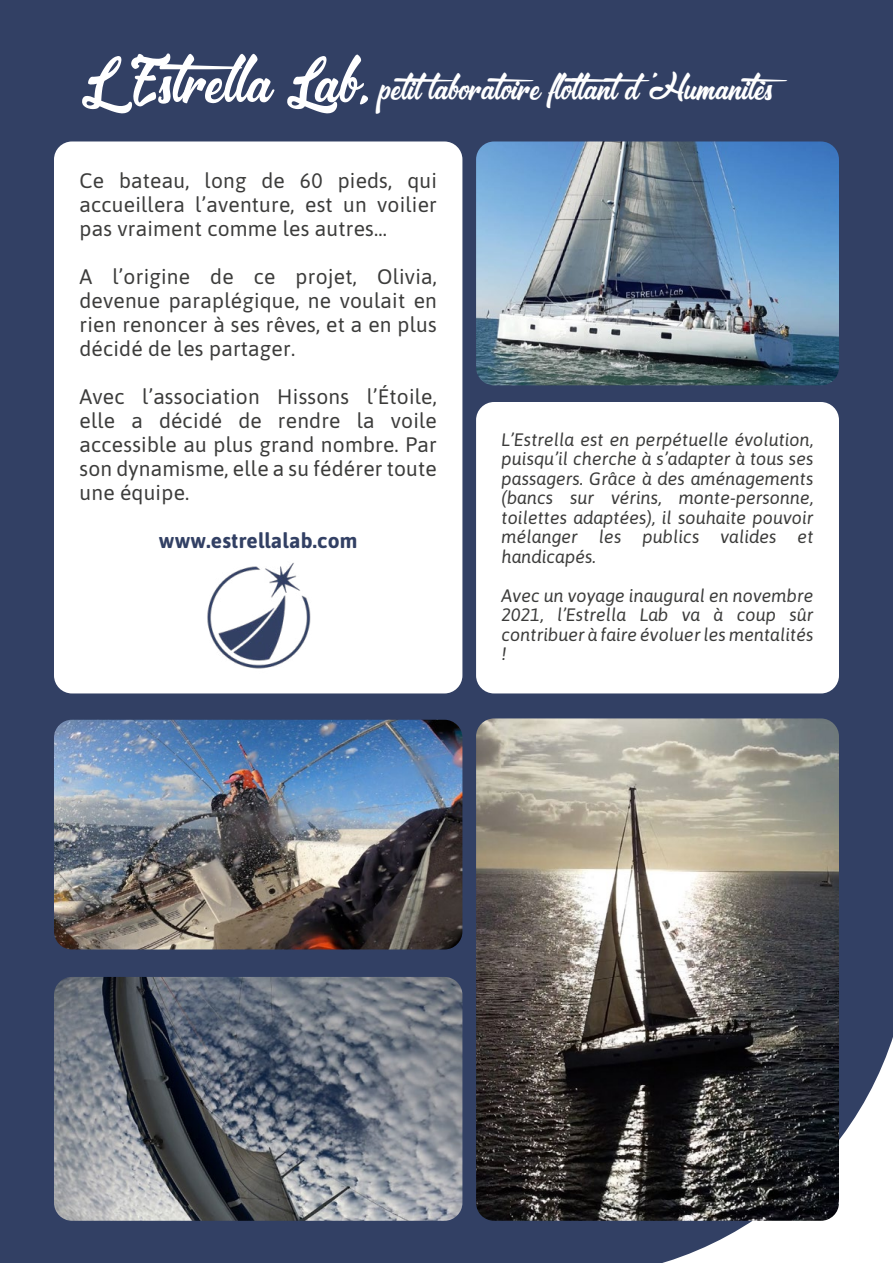
<style>
.page{position:relative;width:893px;height:1263px;background:#fff}
.page>*{position:absolute;margin:0;border:0;box-sizing:border-box;transform-origin:0 0}
.t1{font:30px "&Matchmaker";color:#fff}
.t2{font:21px/24px "Asap";letter-spacing:.01em;color:#3c3c3b;text-align:justify}
.t3{font:700 21px "Asap";letter-spacing:.01em;color:#324064}
.t4{font:italic 18px/19.5px "Asap";color:#3c3c3b;text-align:justify}
.s1{font-size:54px}
</style>
<div class="page">
<div style="left:137px;top:0;width:756px;height:1263px;background:#324064"></div>
<div style="left:0;top:0;width:137px;height:1263px;background:#324064"></div>
<div style="left:54px;top:141px;width:408px;height:552px;background:#fff;border-radius:18px"></div>
<div style="left:476px;top:402px;width:363px;height:291px;background:#fff;border-radius:18px"></div>
<img style="left:476px;top:141px;width:363px;height:244px">
<img style="left:207px;top:562px;width:104px;height:107px">
<img style="left:54px;top:720px;width:408px;height:229px">
<img style="left:54px;top:977px;width:408px;height:244px">
<img style="left:476px;top:718px;width:363px;height:503px">
<h1 class="t1" style="left:81px;top:68px;width:715px"><span class="s1">L’Estrella Lab,</span> petitlaboratoire flottantd’Humanités</h1>
<p class="t2" style="left:80px;top:168px;width:359px">Ce bateau, long de 60 pieds, qui accueillera l’aventure, est un voilier pas vraiment comme les autres...</p>
<p class="t2" style="left:80px;top:264px;width:359px">A l’origine de ce projet, Olivia, devenue paraplégique, ne voulait en rien renoncer à ses rêves, et a en plus décidé de les partager.</p>
<p class="t2" style="left:80px;top:384px;width:359px">Avec l’association Hissons l’Étoile, elle a décidé de rendre la voile accessible au plus grand nombre. Par son dynamisme, elle a su fédérer toute une équipe.</p>
<p class="t3" style="left:159px;top:526px;width:200px">www.estrellalab.com</p>
<p class="t4" style="left:502px;top:429px;width:313px">L’Estrella est en perpétuelle évolution, puisqu’il cherche à s’adapter à tous ses passagers. Grâce à des aménagements (bancs sur vérins, monte-personne, toilettes adaptées), il souhaite pouvoir mélanger les publics valides et handicapés.</p>
<p class="t4" style="left:502px;top:585px;width:313px">Avec un voyage inaugural en novembre 2021, l’Estrella Lab va à coup sûr contribuer à faire évoluer les mentalités !</p>
</div>
